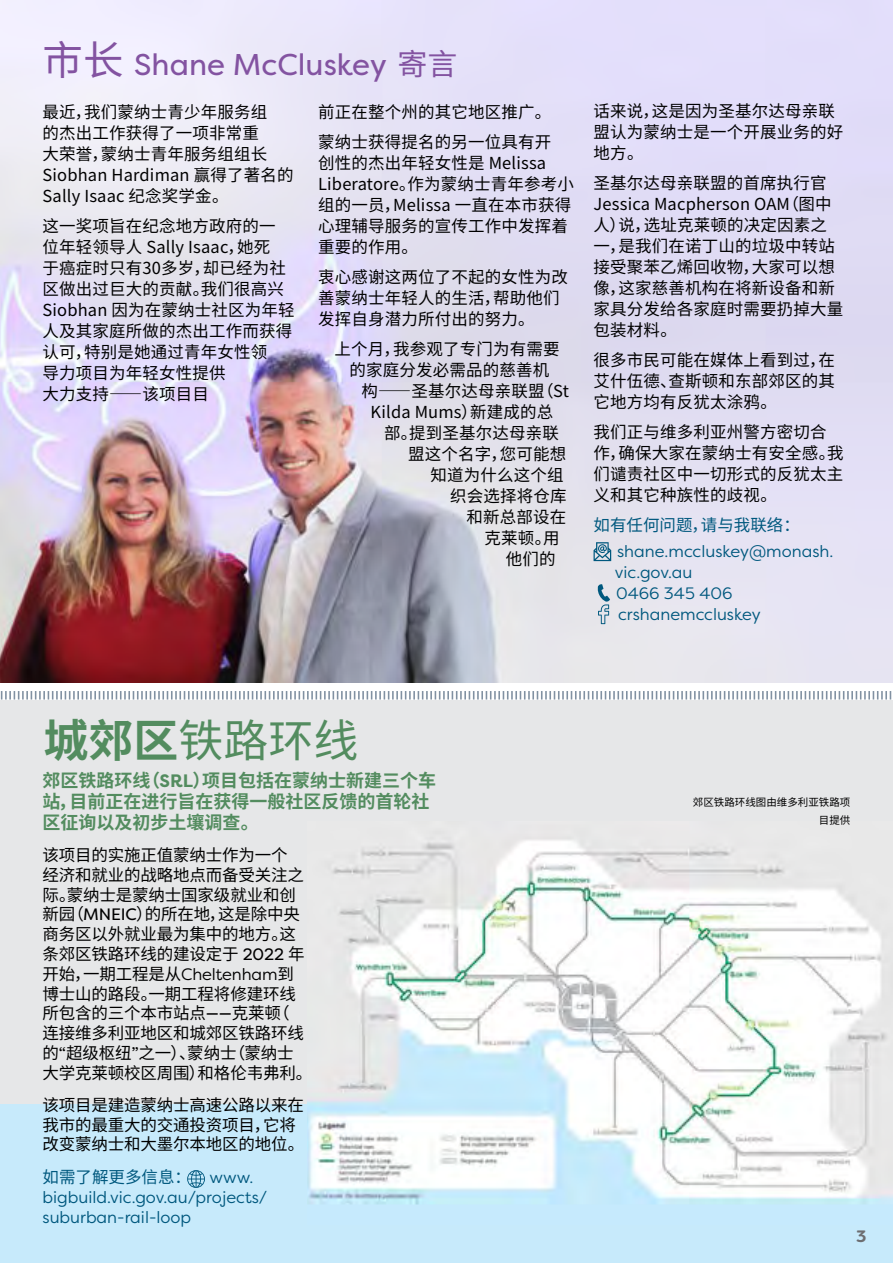
<style>
.page{position:relative;width:893px;height:1263px;background:#fff}
.page>*{position:absolute;margin:0;border:0;box-sizing:border-box;transform-origin:0 0}
.t1{font:45px "Source Han Sans CN";color:#538c5f}
.Para_1{font:30px "Filson Pro";color:#8353a1}
.t2{font:700 18px/21px "Source Han Sans CN";color:#538c5f}
.Bullet_Point{font:16.5px/21px "Source Han Sans CN";letter-spacing:.01em;color:#000}
.Bullet_Point-2{font:16.5px/19.8px "Source Han Sans CN";letter-spacing:-.01em;color:#000}
.More_Info{font:16.5px/21px "Filson Pro";color:#00587e}
.More_Info-2{font:16.5px "Source Han Sans CN";color:#00587e}
.t3{font:700 16.5px "Filson Soft";color:#6d6e71}
.t4{font:10.5px/18px "Source Han Sans CN";color:#000;text-align:right}
.s1{font-family:"Source Han Sans CN";font-size:40.5px}
.s2{font-family:"Source Han Sans CN"}
.s3{font-weight:700}
.s4{font-family:"Filson Pro"}
</style>
<div class="page">
<div style="left:0;top:843px;width:893px;height:420px;background:#c7eafb"></div>
<div style="left:0;top:700px;width:893px;height:403px;background:#e6e7e8"></div>
<img style="left:308px;top:840px;width:585px;height:365px">
<img style="left:0;top:0;width:893px;height:682px">
<svg style="left:594px;top:542px;width:17px;height:19px"></svg>
<svg style="left:597px;top:584px;width:13px;height:40px"></svg>
<svg style="left:187px;top:1170px;width:18px;height:18px"></svg>
<svg style="left:0;top:691px;width:892px;height:9px"></svg>
<p class="Para_1" style="left:43px;top:44px;width:416px"><span class="s1">市长</span> Shane McCluskey <span class="s2">寄言</span></p>
<p class="Bullet_Point" style="left:43px;top:102px;width:252px">最近，我们蒙纳士青少年服务组<br>的杰出工作获得了一项非常重<br>大荣誉，蒙纳士青年服务组组长<br>Siobhan Hardiman 赢得了著名的<br>Sally Isaac 纪念奖学金。</p>
<p class="Bullet_Point" style="left:43px;top:216px;width:254px">这一奖项旨在纪念地方政府的一位年轻领导人 Sally Isaac，她死<br>于癌症时只有30多岁，却已经为社区做出过巨大的贡献。我们很高兴<br>Siobhan 因为在蒙纳士社区为年轻人及其家庭所做的杰出工作而获得认可，特别是她通过青年女性领<br>导力项目为年轻女性提供<br>大力支持——该项目目</p>
<p class="Bullet_Point" style="left:318px;top:102px;width:235px">前正在整个州的其它地区推广。</p>
<p class="Bullet_Point" style="left:318px;top:132px;width:257px">蒙纳士获得提名的另一位具有开<br>创性的杰出年轻女性是 Melissa<br>Liberatore。作为蒙纳士青年参考小组的一员，Melissa 一直在本市获得心理辅导服务的宣传工作中发挥着重要的作用。</p>
<p class="Bullet_Point" style="left:318px;top:267px;width:251px">衷心感谢这两位了不起的女性为改善蒙纳士年轻人的生活，帮助他们发挥自身潜力所付出的努力。</p>
<p class="Bullet_Point" style="left:335px;top:339px;width:226px">上个月，我参观了专门为有需要</p>
<p class="Bullet_Point" style="left:350px;top:360px;width:201px">的家庭分发必需品的慈善机</p>
<p class="Bullet_Point" style="left:362px;top:381px;width:209px">构——圣基尔达母亲联盟（St</p>
<p class="Bullet_Point" style="left:371px;top:402px;width:184px">Kilda Mums）新建成的总</p>
<p class="Bullet_Point" style="left:384px;top:423px;width:176px">部。提到圣基尔达母亲联</p>
<p class="Bullet_Point" style="left:408px;top:444px;width:160px">盟这个名字，您可能想</p>
<p class="Bullet_Point" style="left:431px;top:465px;width:135px">知道为什么这个组</p>
<p class="Bullet_Point" style="left:450px;top:486px;width:118px">织会选择将仓库</p>
<p class="Bullet_Point" style="left:467px;top:507px;width:101px">和新总部设在</p>
<p class="Bullet_Point" style="left:485px;top:528px;width:76px">克莱顿。用</p>
<p class="Bullet_Point" style="left:506px;top:549px;width:51px">他们的</p>
<p class="Bullet_Point" style="left:594px;top:101px;width:251px">话来说，这是因为圣基尔达母亲联盟认为蒙纳士是一个开展业务的好地方。</p>
<p class="Bullet_Point" style="left:594px;top:173px;width:251px">圣基尔达母亲联盟的首席执行官<br>Jessica Macpherson OAM（图中人）说，选址克莱顿的决定因素之一，是我们在诺丁山的垃圾中转站接受聚苯乙烯回收物，大家可以想像，这家慈善机构在将新设备和新家具分发给各家庭时需要扔掉大量包装材料。</p>
<p class="Bullet_Point" style="left:594px;top:350px;width:243px;text-align:justify">很多市民可能在媒体上看到过，在艾什伍德、查斯顿和东部郊区的其它地方均有反犹太涂鸦。</p>
<p class="Bullet_Point" style="left:594px;top:422px;width:251px">我们正与维多利亚州警方密切合作，确保大家在蒙纳士有安全感。我们谴责社区中一切形式的反犹太主义和其它种族性的歧视。</p>
<p class="More_Info-2" style="left:594px;top:516px;width:208px">如有任何问题，请与我联络：</p>
<p class="More_Info" style="left:615px;top:540px;width:220px">shane.mccluskey@monash. vic.gov.au</p>
<p class="More_Info" style="left:616px;top:582px;width:118px">0466 345 406</p>
<p class="More_Info" style="left:618px;top:603px;width:144px">crshanemccluskey</p>
<h1 class="t1" style="left:43px;top:715px;width:317px"><span class="s3">城郊区</span>铁路环线</h1>
<p class="t2" style="left:42px;top:770px;width:395px">郊区铁路环线（<span class="s4">SRL</span>）项目包括在蒙纳士新建三个车站，目前正在进行旨在获得一般社区反馈的首轮社区征询以及初步土壤调查。</p>
<p class="Bullet_Point-2" style="left:43px;top:845px;width:271px">该项目的实施正值蒙纳士作为一个<br>经济和就业的战略地点而备受关注之际。蒙纳士是蒙纳士国家级就业和创新园（<span class="s4">MNEIC</span>）的所在地，这是除中央商务区以外就业最为集中的地方。这条郊区铁路环线的建设定于 <span class="s4">2022</span> 年开始，一期工程是从<span class="s4">Cheltenham</span>到博士山的路段。一期工程将修建环线所包含的三个本市站点<span class="s4">——</span>克莱顿（<br>连接维多利亚地区和城郊区铁路环线的<span class="s4">“</span>超级枢纽<span class="s4">”</span>之一）、蒙纳士（蒙纳士大学克莱顿校区周围）和格伦韦弗利。</p>
<p class="Bullet_Point-2" style="left:43px;top:1095px;width:263px">该项目是建造蒙纳士高速公路以来在我市的最重大的交通投资项目，它将改变蒙纳士和大墨尔本地区的地位。</p>
<p class="More_Info-2" style="left:43px;top:1168px;width:212px">如需了解更多信息： <span class="s4">www.</span></p>
<p class="More_Info" style="left:43px;top:1187px;width:226px;line-height:19.8px">bigbuild.vic.gov.au/projects/ suburban-rail-loop</p>
<p class="t4" style="left:693px;top:793px;width:159px">郊区铁路环线图由维多利亚铁路项目提供</p>
<p class="t3" style="left:856px;top:1226px;width:12px">3</p>
</div>
